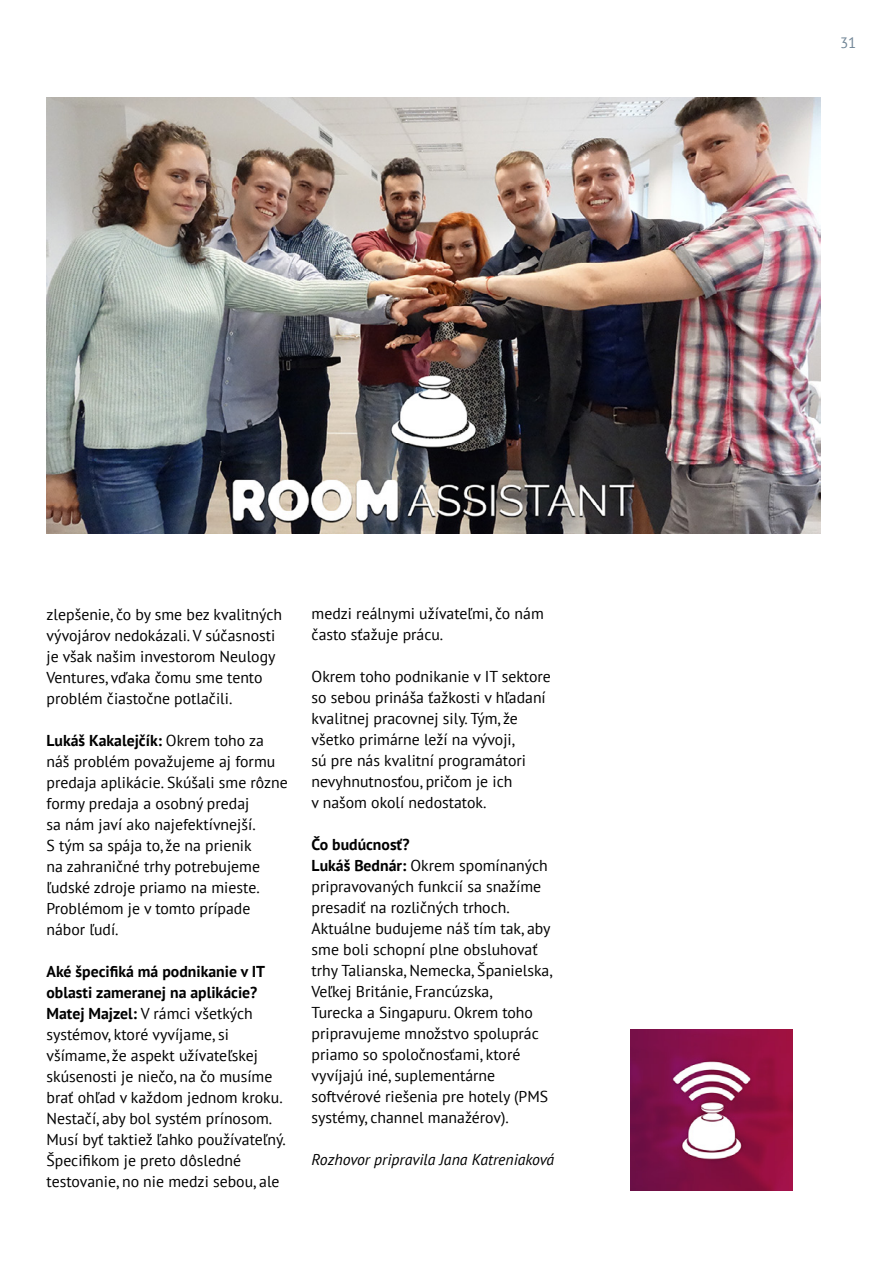
<style>
.page{position:relative;width:893px;height:1263px;background:#fff}
.page>*{position:absolute;margin:0;border:0;box-sizing:border-box;transform-origin:0 0}
.t1{font:15.75px/21px "PT Sans";color:#000}
.t2{font:italic 15.75px "PT Sans";color:#000}
.t3{font:15px "PT Sans";color:#708596}
.s1{font-weight:700}
</style>
<div class="page">
<img style="left:47px;top:97px;width:773px;height:437px">
<img style="left:631px;top:1029px;width:162px;height:162px">
<p class="t1" style="left:47px;top:603px;width:237px">zlepšenie, čo by sme bez kvalitných vývojárov nedokázali. V súčasnosti je však našim investorom Neulogy Ventures, vďaka čomu sme tento problém čiastočne potlačili.</p>
<p class="t1" style="left:47px;top:729px;width:243px"><span class="s1">Lukáš Kakalejčík:</span> Okrem toho za náš problém považujeme aj formu predaja aplikácie. Skúšali sme rôzne formy predaja a osobný predaj<br>sa nám javí ako najefektívnejší.<br>S tým sa spája to, že na prienik<br>na zahraničné trhy potrebujeme ľudské zdroje priamo na mieste.<br>Problémom je v tomto prípade nábor ľudí.</p>
<p class="t1" style="left:47px;top:960px;width:241px"><span class="s1">Aké špecifiká má podnikanie v IT oblasti zameranej na aplikácie?<br>Matej Majzel:</span> V rámci všetkých systémov, ktoré vyvíjame, si všímame, že aspekt užívateľskej skúsenosti je niečo, na čo musíme brať ohľad v každom jednom kroku.<br>Nestačí, aby bol systém prínosom.<br>Musí byť taktiež ľahko používateľný.<br>Špecifikom je preto dôsledné testovanie, no nie medzi sebou, ale</p>
<p class="t1" style="left:312px;top:603px;width:234px">medzi reálnymi užívateľmi, čo nám často sťažuje prácu.</p>
<p class="t1" style="left:312px;top:666px;width:241px">Okrem toho podnikanie v IT sektore so sebou prináša ťažkosti v hľadaní kvalitnej pracovnej sily. Tým, že všetko primárne leží na vývoji,<br>sú pre nás kvalitní programátori nevyhnutnosťou, pričom je ich<br>v našom okolí nedostatok.</p>
<p class="t1" style="left:312px;top:834px;width:242px"><span class="s1">Čo budúcnosť?<br>Lukáš Bednár:</span> Okrem spomínaných pripravovaných funkcií sa snažíme presadiť na rozličných trhoch.<br>Aktuálne budujeme náš tím tak, aby sme boli schopní plne obsluhovať trhy Talianska, Nemecka, Španielska,<br>Veľkej Británie, Francúzska,<br>Turecka a Singapuru. Okrem toho pripravujeme množstvo spoluprác priamo so spoločnosťami, ktoré vyvíjajú iné, suplementárne softvérové riešenia pre hotely (PMS systémy, channel manažérov).</p>
<p class="t2" style="left:312px;top:1150px;width:244px">Rozhovor pripravila Jana Katreniaková</p>
<p class="t3" style="left:840px;top:33px;width:18px">31</p>
</div>
